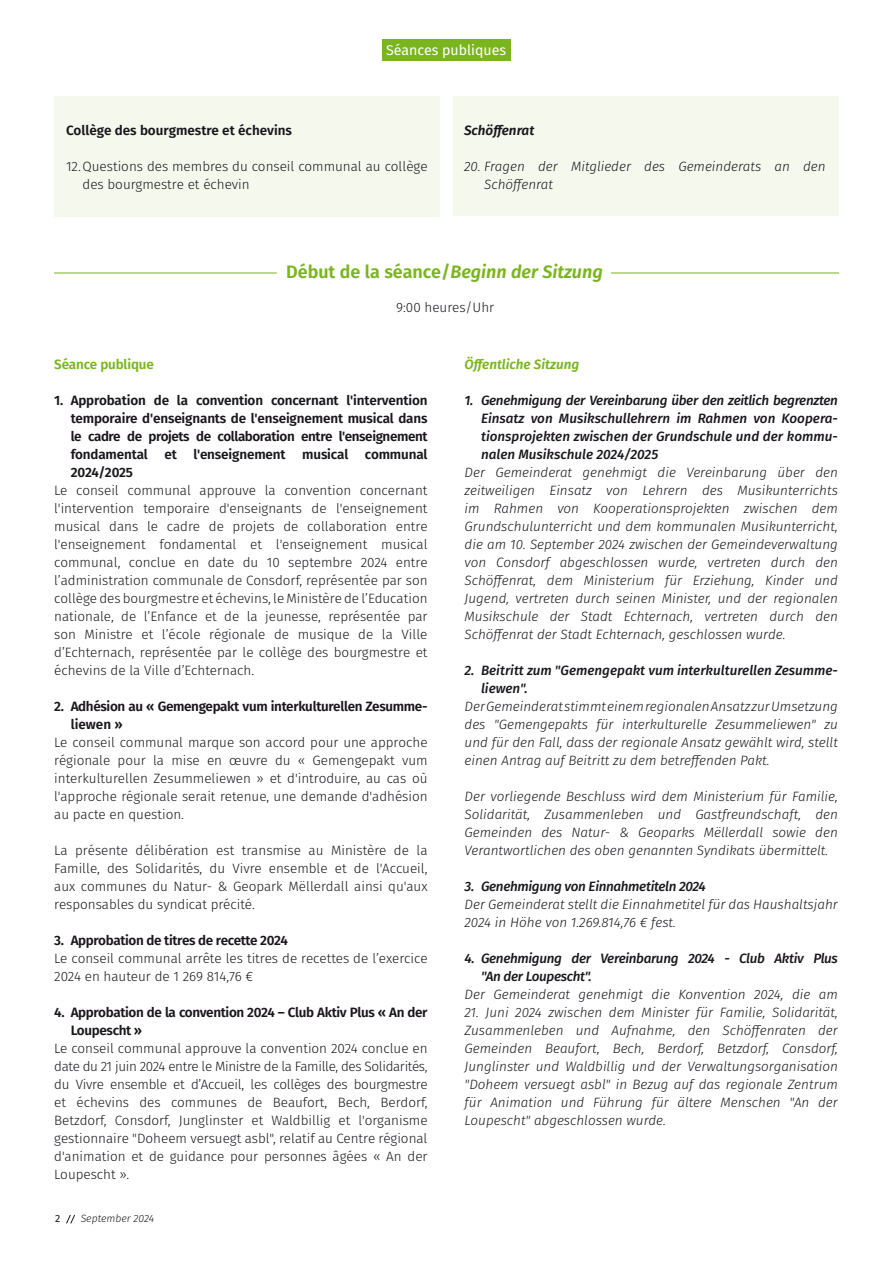
<style>
.page{position:relative;width:893px;height:1263px;background:#fff}
.page>*{position:absolute;margin:0;border:0;box-sizing:border-box;transform-origin:0 0}
.t1{font:600 18px "Fira Sans";color:#7ab51d}
.t2{font:14.25px "Fira Sans";color:#fff}
.DE_bodytext{font:italic 300 13.5px/18px "Fira Sans";color:#1a171c;text-align:justify}
.Body_séances{font:300 13.5px/18px "Fira Sans";color:#1a171c;text-align:justify}
.FR_Bodytext{font:300 13.5px/18px "Fira Sans";color:#1a171c;text-align:justify}
.FR_Bodytext-2{font:600 13.5px/18px "Fira Sans";letter-spacing:-.025em;color:#1a171c}
.t3{font:italic 500 13.5px/18px "Fira Sans";letter-spacing:-.01em;color:#1a171c}
.DE_Nummerierung_fett{font:italic 300 13.5px/18px "Fira Sans";color:#1a171c}
.FR_Bodytext-3{font:600 13.5px "Fira Sans";color:#1a171c}
.t4{font:italic 600 13.5px "Fira Sans";color:#7ab51d}
.t5{font:600 13.5px "Fira Sans";letter-spacing:-.01em;color:#7ab51d}
.t6{font:italic 600 13.5px "Fira Sans";color:#1a171c}
.t7{font:italic 300 10.5px "Fira Sans";color:#1a171c}
.t8{font:10.5px "Fira Sans";color:#1a171c}
.s1{font-style:italic}
</style>
<div class="page">
<svg style="left:66px;top:1214px;width:9px;height:10px"></svg>
<div style="left:382px;top:39px;width:129px;height:21px;background:#7ab51d"></div>
<div style="left:453px;top:96px;width:386px;height:119px;background:#f4f8ed"></div>
<div style="left:54px;top:96px;width:386px;height:121px;background:#f4f8ed"></div>
<hr style="left:54px;top:273px;width:223px;height:1px;background:#7ab51d">
<hr style="left:611px;top:273px;width:228px;height:1px;background:#7ab51d">
<p class="t2" style="left:386px;top:39px;width:122px">Séances publiques</p>
<p class="FR_Bodytext-3" style="left:66px;top:119px;width:227px">Collège des bourgmestre et échevins</p>
<p class="Body_séances" style="left:83px;top:157px;width:347px;text-indent:-16px">12.Questions des membres du conseil communal au collège des bourgmestre et échevin</p>
<p class="t6" style="left:464px;top:119px;width:72px">Schöffenrat</p>
<p class="DE_Nummerierung_fett" style="left:484px;top:157px;width:343px;text-indent:-20px">20. Fragen der Mitglieder des Gemeinderats an den<br>Schöffenrat</p>
<p class="t1" style="left:286px;top:257px;width:318px">Début de la séance/<span class="s1">Beginn der Sitzung</span></p>
<p class="Body_séances" style="left:396px;top:298px;width:100px">9:00 heures/Uhr</p>
<p class="t5" style="left:54px;top:353px;width:101px">Séance publique</p>
<p class="FR_Bodytext-2" style="left:71px;top:390px;width:358px;text-align:justify;text-indent:-16px">1. Approbation de la convention concernant l'intervention temporaire d'enseignants de l'enseignement musical dans le cadre de projets de collaboration entre l'enseignement fondamental et l'enseignement musical communal 2024/2025</p>
<p class="Body_séances" style="left:54px;top:481px;width:375px">Le conseil communal approuve la convention concernant l'intervention temporaire d'enseignants de l'enseignement musical dans le cadre de projets de collaboration entre l'enseignement fondamental et l'enseignement musical communal, conclue en date du 10 septembre 2024 entre l’administration communale de Consdorf, représentée par son collège des bourgmestre et échevins, le Ministère de l’Education nationale, de l’Enfance et de la jeunesse, représentée par son Ministre et l’école régionale de musique de la Ville d’Echternach, représentée par le collège des bourgmestre et échevins de la Ville d’Echternach.</p>
<p class="FR_Bodytext-2" style="left:71px;top:696px;width:358px;text-indent:-16px">2. Adhésion au « Gemengepakt vum interkulturellen Zesumme&shy;liewen »</p>
<p class="Body_séances" style="left:54px;top:733px;width:375px">Le conseil communal marque son accord pour une approche régionale pour la mise en œuvre du « Gemengepakt vum interkulturellen Zesummeliewen » et d'introduire, au cas où l'approche régionale serait retenue, une demande d'adhésion au pacte en question.</p>
<p class="FR_Bodytext" style="left:54px;top:841px;width:375px">La présente délibération est transmise au Ministère de la Famille, des Solidarités, du Vivre ensemble et de l'Accueil, aux communes du Natur- &amp; Geopark Mëllerdall ainsi qu'aux responsables du syndicat précité.</p>
<p class="FR_Bodytext-2" style="left:54px;top:930px;width:235px">3. Approbation de titres de recette 2024</p>
<p class="FR_Bodytext" style="left:54px;top:949px;width:375px">Le conseil communal arrête les titres de recettes de l’exercice<br>2024 en hauteur de 1 269 814,76 €</p>
<p class="FR_Bodytext-2" style="left:71px;top:1002px;width:358px;text-indent:-16px">4. Approbation de la convention 2024 – Club Aktiv Plus « An der<br>Loupescht »</p>
<p class="FR_Bodytext" style="left:54px;top:1039px;width:375px">Le conseil communal approuve la convention 2024 conclue en date du 21 juin 2024 entre le Ministre de la Famille, des Solidarités, du Vivre ensemble et d’Accueil, les collèges des bourgmestre et échevins des communes de Beaufort, Bech, Berdorf, Betzdorf, Consdorf, Junglinster et Waldbillig et l'organisme gestionnaire "Doheem versuegt asbl", relatif au Centre régional d'animation et de guidance pour personnes âgées « An der Loupescht ».</p>
<p class="t8" style="left:55px;top:1211px;width:7px">2</p>
<p class="t7" style="left:81px;top:1211px;width:75px">September 2024</p>
<p class="t4" style="left:465px;top:353px;width:116px">Öffentliche Sitzung</p>
<p class="t3" style="left:481px;top:390px;width:358px;text-align:justify;text-indent:-16px">1. Genehmigung der Vereinbarung über den zeitlich begrenzten Einsatz von Musikschullehrern im Rahmen von Koopera&shy;tionsprojekten zwischen der Grundschule und der kommu&shy;nalen Musikschule 2024/2025</p>
<p class="DE_bodytext" style="left:465px;top:463px;width:375px">Der Gemeinderat genehmigt die Vereinbarung über den zeitweiligen Einsatz von Lehrern des Musikunterrichts im Rahmen von Kooperationsprojekten zwischen dem Grundschulunterricht und dem kommunalen Musikunterricht, die am 10. September 2024 zwischen der Gemeindeverwaltung von Consdorf abgeschlossen wurde, vertreten durch den Schöffenrat, dem Ministerium für Erziehung, Kinder und Jugend, vertreten durch seinen Minister, und der regionalen Musikschule der Stadt Echternach, vertreten durch den Schöffenrat der Stadt Echternach, geschlossen wurde.</p>
<p class="t3" style="left:481px;top:660px;width:358px;text-indent:-16px">2. Beitritt zum "Gemengepakt vum interkulturellen Zesumme&shy;liewen".</p>
<p class="DE_bodytext" style="left:465px;top:697px;width:375px">Der Gemeinderat stimmt einem regionalen Ansatz zur Umsetzung des "Gemengepakts für interkulturelle Zesummeliewen" zu und für den Fall, dass der regionale Ansatz gewählt wird, stellt einen Antrag auf Beitritt zu dem betreffenden Pakt.</p>
<p class="DE_bodytext" style="left:465px;top:787px;width:375px">Der vorliegende Beschluss wird dem Ministerium für Familie, Solidarität, Zusammenleben und Gastfreundschaft, den Gemeinden des Natur- &amp; Geoparks Mëllerdall sowie den Verantwortlichen des oben genannten Syndikats übermittelt.</p>
<p class="t3" style="left:465px;top:876px;width:243px">3. Genehmigung von Einnahmetiteln 2024</p>
<p class="DE_bodytext" style="left:465px;top:895px;width:375px">Der Gemeinderat stellt die Einnahmetitel für das Haushaltsjahr<br>2024 in Höhe von 1.269.814,76 € fest.</p>
<p class="t3" style="left:481px;top:948px;width:358px;text-indent:-16px">4. Genehmigung der Vereinbarung 2024 - Club Aktiv Plus "An der Loupescht".</p>
<p class="DE_bodytext" style="left:465px;top:985px;width:375px">Der Gemeinderat genehmigt die Konvention 2024, die am</p>
<p class="DE_bodytext" style="left:465px;top:1003px;width:375px">21. Juni 2024 zwischen dem Minister für Familie, Solidarität, Zusammenleben und Aufnahme, den Schöffenraten der Gemeinden Beaufort, Bech, Berdorf, Betzdorf, Consdorf, Junglinster und Waldbillig und der Verwaltungsorganisation "Doheem versuegt asbl" in Bezug auf das regionale Zentrum für Animation und Führung für ältere Menschen "An der Loupescht" abgeschlossen wurde.</p>
</div>
